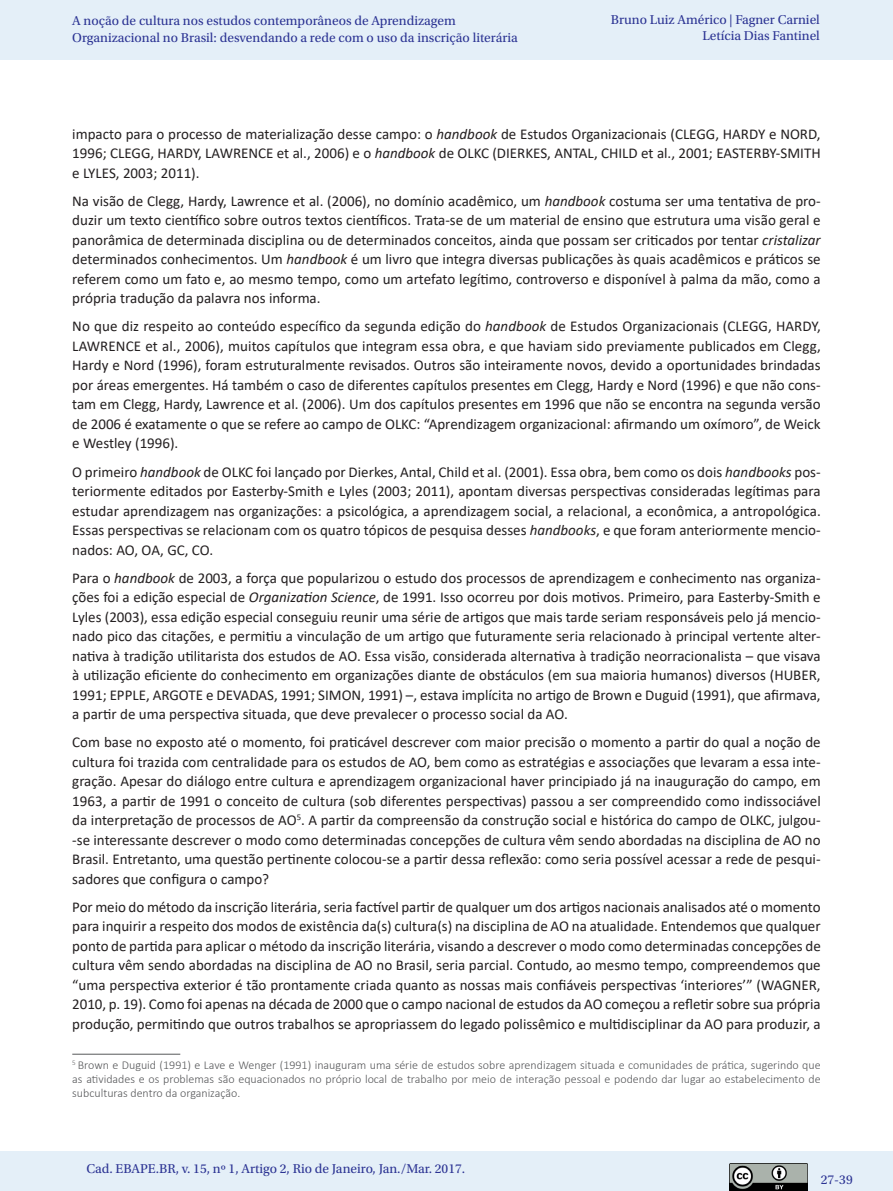
<style>
.page{position:relative;width:893px;height:1191px;background:#fff}
.page>*{position:absolute;margin:0;border:0;box-sizing:border-box;transform-origin:0 0}
._06_0_texto{font:15px/19.5px "Calibri";color:#231f20;text-align:justify}
.t1{font:13.5px/16.5px "Utopia Std";color:#2b3393}
._06_3_nota_de_rodape{font:300 12px/14.4px "Calibri";color:#57585a;text-align:justify}
.s1{font-style:italic}
</style>
<div class="page">
<div style="left:0;top:0;width:893px;height:60px;background:#e4eff8"></div>
<div style="left:0;top:1151px;width:893px;height:40px;background:#e4eff8"></div>
<img style="left:730px;top:1163px;width:77px;height:27px">
<hr style="left:72px;top:1054px;width:108px;height:1px;background:#57585a">
<p class="t1" style="left:72px;top:13px;width:447px">A noção de cultura nos estudos contemporâneos de Aprendizagem<br>Organizacional no Brasil: desvendando a rede com o uso da inscrição literária</p>
<p class="t1" style="left:611px;top:11px;width:211px;text-align:right">Bruno Luiz Américo | Fagner Carniel<br>Letícia Dias Fantinel</p>
<p class="_06_0_texto" style="left:72px;top:124px;width:750px">impacto para o processo de materialização desse campo: o <span class="s1">handbook</span> de Estudos Organizacionais (CLEGG, HARDY e NORD, 1996; CLEGG, HARDY, LAWRENCE et al., 2006) e o <span class="s1">handbook</span> de OLKC (DIERKES, ANTAL, CHILD et al., 2001; EASTERBY-SMITH e LYLES, 2003; 2011).</p>
<p class="_06_0_texto" style="left:72px;top:191px;width:750px">Na visão de Clegg, Hardy, Lawrence et al. (2006), no domínio acadêmico, um <span class="s1">handbook</span> costuma ser uma tentativa de pro&shy;duzir um texto científico sobre outros textos científicos. Trata-se de um material de ensino que estrutura uma visão geral e panorâmica de determinada disciplina ou de determinados conceitos, ainda que possam ser criticados por tentar <span class="s1">cristalizar </span>determinados conhecimentos. Um <span class="s1">handbook</span> é um livro que integra diversas publicações às quais acadêmicos e práticos se referem como um fato e, ao mesmo tempo, como um artefato legítimo, controverso e disponível à palma da mão, como a própria tradução da palavra nos informa.</p>
<p class="_06_0_texto" style="left:72px;top:316px;width:750px">No que diz respeito ao conteúdo específico da segunda edição do <span class="s1">handbook</span> de Estudos Organizacionais (CLEGG, HARDY, LAWRENCE et al., 2006), muitos capítulos que integram essa obra, e que haviam sido previamente publicados em Clegg, Hardy e Nord (1996), foram estruturalmente revisados. Outros são inteiramente novos, devido a oportunidades brindadas por áreas emergentes. Há também o caso de diferentes capítulos presentes em Clegg, Hardy e Nord (1996) e que não cons&shy;tam em Clegg, Hardy, Lawrence et al. (2006). Um dos capítulos presentes em 1996 que não se encontra na segunda versão de 2006 é exatamente o que se refere ao campo de OLKC: “Aprendizagem organizacional: afirmando um oxímoro”, de Weick e Westley (1996).</p>
<p class="_06_0_texto" style="left:72px;top:461px;width:750px">O primeiro <span class="s1">handbook</span> de OLKC foi lançado por Dierkes, Antal, Child et al. (2001). Essa obra, bem como os dois <span class="s1">handbooks</span> pos&shy;teriormente editados por Easterby-Smith e Lyles (2003; 2011), apontam diversas perspectivas consideradas legítimas para estudar aprendizagem nas organizações: a psicológica, a aprendizagem social, a relacional, a econômica, a antropológica.<br>Essas perspectivas se relacionam com os quatro tópicos de pesquisa desses <span class="s1">handbooks</span>, e que foram anteriormente mencio&shy;nados: AO, OA, GC, CO.</p>
<p class="_06_0_texto" style="left:72px;top:567px;width:750px">Para o <span class="s1">handbook</span> de 2003, a força que popularizou o estudo dos processos de aprendizagem e conhecimento nas organiza&shy;ções foi a edição especial de <span class="s1">Organization Science</span>, de 1991. Isso ocorreu por dois motivos. Primeiro, para Easterby-Smith e Lyles (2003), essa edição especial conseguiu reunir uma série de artigos que mais tarde seriam responsáveis pelo já mencio&shy;nado pico das citações, e permitiu a vinculação de um artigo que futuramente seria relacionado à principal vertente alter&shy;nativa à tradição utilitarista dos estudos de AO. Essa visão, considerada alternativa à tradição neorracionalista – que visava à utilização eficiente do conhecimento em organizações diante de obstáculos (em sua maioria humanos) diversos (HUBER, 1991; EPPLE, ARGOTE e DEVADAS, 1991; SIMON, 1991) –, estava implícita no artigo de Brown e Duguid (1991), que afirmava, a partir de uma perspectiva situada, que deve prevalecer o processo social da AO.</p>
<p class="_06_0_texto" style="left:72px;top:732px;width:750px">Com base no exposto até o momento, foi praticável descrever com maior precisão o momento a partir do qual a noção de cultura foi trazida com centralidade para os estudos de AO, bem como as estratégias e associações que levaram a essa inte&shy;gração. Apesar do diálogo entre cultura e aprendizagem organizacional haver principiado já na inauguração do campo, em 1963, a partir de 1991 o conceito de cultura (sob diferentes perspectivas) passou a ser compreendido como indissociável da interpretação de processos de AO<sup>5</sup>. A partir da compreensão da construção social e histórica do campo de OLKC, julgou--se interessante descrever o modo como determinadas concepções de cultura vêm sendo abordadas na disciplina de AO no Brasil. Entretanto, uma questão pertinente colocou-se a partir dessa reflexão: como seria possível acessar a rede de pesqui&shy;sadores que configura o campo?</p>
<p class="_06_0_texto" style="left:72px;top:896px;width:750px">Por meio do método da inscrição literária, seria factível partir de qualquer um dos artigos nacionais analisados até o momento para inquirir a respeito dos modos de existência da(s) cultura(s) na disciplina de AO na atualidade. Entendemos que qualquer ponto de partida para aplicar o método da inscrição literária, visando a descrever o modo como determinadas concepções de cultura vêm sendo abordadas na disciplina de AO no Brasil, seria parcial. Contudo, ao mesmo tempo, compreendemos que “uma perspectiva exterior é tão prontamente criada quanto as nossas mais confiáveis perspectivas ‘interiores’” (WAGNER, 2010, p. 19). Como foi apenas na década de 2000 que o campo nacional de estudos da AO começou a refletir sobre sua própria produção, permitindo que outros trabalhos se apropriassem do legado polissêmico e multidisciplinar da AO para produzir, a</p>
<p class="_06_3_nota_de_rodape" style="left:72px;top:1057px;width:750px"><sup>5</sup> Brown e Duguid (1991) e Lave e Wenger (1991) inauguram uma série de estudos sobre aprendizagem situada e comunidades de prática, sugerindo que as atividades e os problemas são equacionados no próprio local de trabalho por meio de interação pessoal e podendo dar lugar ao estabelecimento de subculturas dentro da organização.</p>
<p class="t1" style="left:86px;top:1160px;width:380px">Cad. EBAPE.BR, v. 15, nº 1, Artigo 2, Rio de Janeiro, Jan./Mar. 2017.</p>
<p class="t1" style="left:821px;top:1171px;width:33px">27-39</p>
</div>
